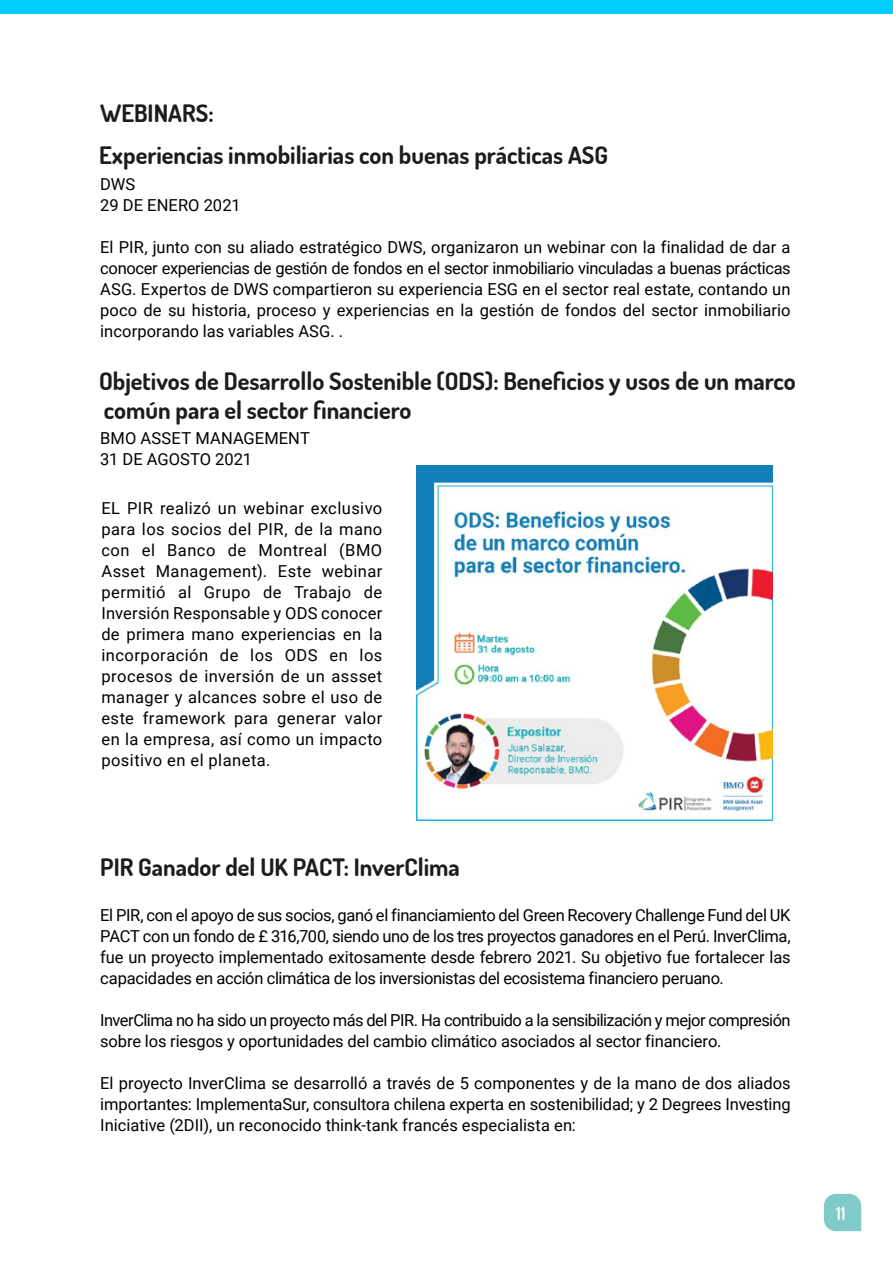
<style>
.page{position:relative;width:893px;height:1263px;background:#fff}
.page>*{position:absolute;margin:0;border:0;box-sizing:border-box;transform-origin:0 0}
.t1{font:700 24px/28.8px "Dosis";color:#1c1c1c}
.t2{font:600 18px "Dosis";color:#fff}
.t3{font:16.5px/21px "Roboto";letter-spacing:-.005em;color:#000;text-align:justify}
.t4{font:16.5px/21px "Roboto";letter-spacing:-.025em;color:#000}
</style>
<div class="page">
<img style="left:417px;top:465px;width:356px;height:355px">
<svg style="left:824px;top:1194px;width:37px;height:37px"></svg>
<div style="left:0;top:0;width:893px;height:14px;background:#00ceff"></div>
<h1 class="t1" style="left:100px;top:98px;width:115px">WEBINARS:</h1>
<h1 class="t1" style="left:99px;top:140px;width:510px">Experiencias inmobiliarias con buenas prácticas ASG</h1>
<p class="t3" style="left:100px;top:173px;width:142px">DWS<br>29 DE ENERO 2021</p>
<p class="t3" style="left:100px;top:236px;width:692px">El PIR, junto con su aliado estratégico DWS, organizaron un webinar con la finalidad de dar a conocer experiencias de gestión de fondos en el sector inmobiliario vinculadas a buenas prácticas ASG. Expertos de DWS compartieron su experiencia ESG en el sector real estate, contando un poco de su historia, proceso y experiencias en la gestión de fondos del sector inmobiliario incorporando las variables ASG. .</p>
<h1 class="t1" style="left:99px;top:366px;width:698px">Objetivos de Desarrollo Sostenible (ODS): Beneficios y usos de un marco común para el sector financiero</h1>
<p class="t3" style="left:100px;top:427px;width:211px">BMO ASSET MANAGEMENT<br>31 DE AGOSTO 2021</p>
<p class="t3" style="left:101px;top:497px;width:282px">EL PIR realizó un webinar exclusivo para los socios del PIR, de la mano con el Banco de Montreal (BMO Asset Management). Este webinar permitió al Grupo de Trabajo de Inversión Responsable y ODS conocer de primera mano experiencias en la incorporación de los ODS en los procesos de inversión de un assset manager y alcances sobre el uso de este framework para generar valor en la empresa, así como un impacto positivo en el planeta.</p>
<h1 class="t1" style="left:100px;top:852px;width:361px">PIR Ganador del UK PACT: InverClima</h1>
<p class="t3" style="left:100px;top:904px;width:692px">El PIR, con el apoyo de sus socios, ganó el financiamiento del Green Recovery Challenge Fund del UK PACT con un fondo de £ 316,700, siendo uno de los tres proyectos ganadores en el Perú. InverClima, fue un proyecto implementado exitosamente desde febrero 2021. Su objetivo fue fortalecer las capacidades en acción climática de los inversionistas del ecosistema financiero peruano.</p>
<p class="t4" style="left:100px;top:1009px;width:692px">InverClima no ha sido un proyecto más del PIR. Ha contribuido a la sensibilización y mejor compresión sobre los riesgos y oportunidades del cambio climático asociados al sector financiero.</p>
<p class="t3" style="left:100px;top:1072px;width:692px">El proyecto InverClima se desarrolló a través de 5 componentes y de la mano de dos aliados importantes: ImplementaSur, consultora chilena experta en sostenibilidad; y 2 Degrees Investing Iniciative (2DII), un reconocido think-tank francés especialista en:</p>
<p class="t2" style="left:836px;top:1200px;width:11px">11</p>
</div>
